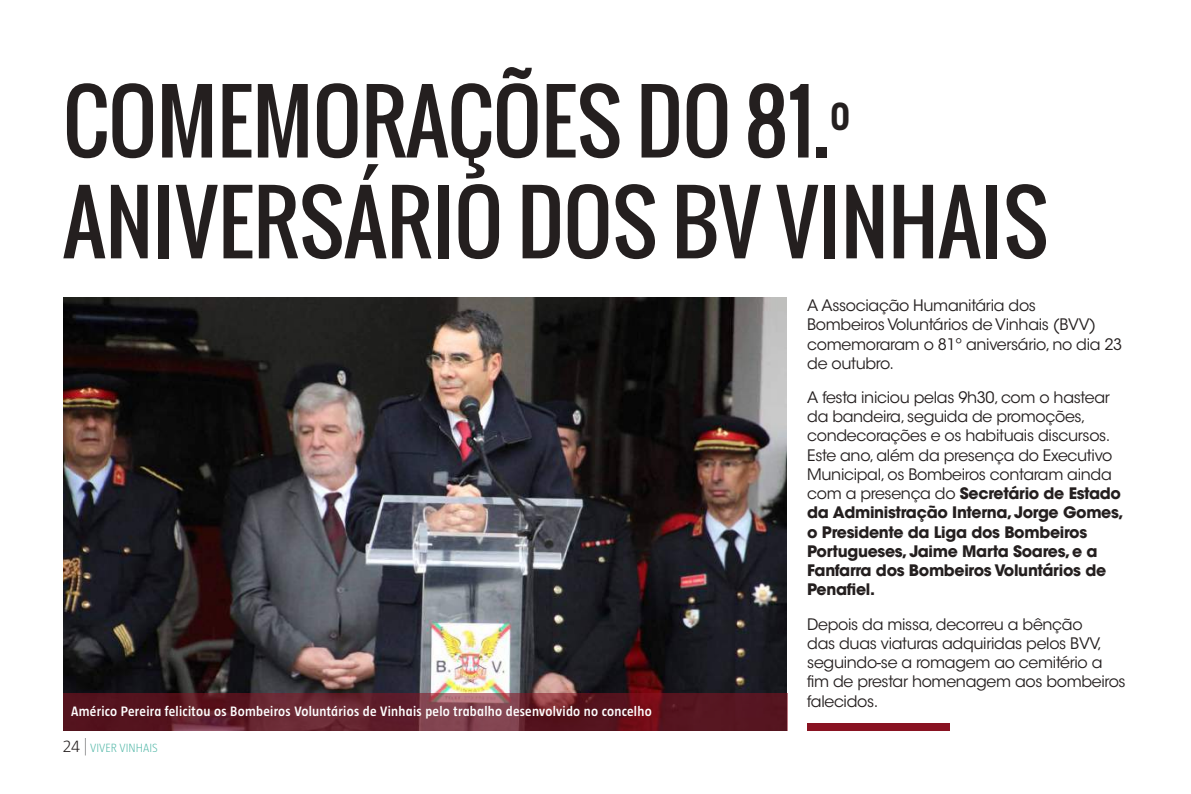
<style>
.page{position:relative;width:1191px;height:794px;background:#fff}
.page>*{position:absolute;margin:0;border:0;box-sizing:border-box;transform-origin:0 0}
.t1{font:84px/100.8px "Oswald";color:#241f1f}
.t2{font:15.75px/19.2px "ITC Avant Garde Std";letter-spacing:-.02em;color:#241f1f}
.t3{font:600 14px "Taz";letter-spacing:.02em;color:#fff}
.t4{font:300 12.25px "Taz";color:#58baaa}
.s1{font-weight:700}
.s2{font-size:17.5px;color:#241f1f}
.s3{font-size:17.5px;color:#767577}
</style>
<div class="page">
<img style="left:63px;top:297px;width:723px;height:396px">
<div style="left:807px;top:723px;width:142px;height:8px;background:#891322"></div>
<svg style="left:63px;top:693px;width:724px;height:38px;background:#64212c"></svg>
<h1 class="t1" style="left:63px;top:70px;width:987px">COMEMORAÇÕES DO 81.<sup>º<br></sup>ANIVERSÁRIO DOS BV VINHAIS</h1>
<p class="t2" style="left:807px;top:296px;width:316px">A Associação Humanitária dos<br>Bombeiros Voluntários de Vinhais (BVV) comemoraram o 81º aniversário, no dia 23 de outubro.</p>
<p class="t2" style="left:807px;top:388px;width:318px">A festa iniciou pelas 9h30, com o hastear da bandeira, seguida de promoções, condecorações e os habituais discursos.<br>Este ano, além da presença do Executivo Municipal, os Bombeiros contaram ainda com a presença do <span class="s1">Secretário de Estado da Administração Interna, Jorge Gomes, o Presidente da Liga dos Bombeiros Portugueses, Jaime Marta Soares, e a Fanfarra dos Bombeiros Voluntários de Penafiel.</span></p>
<p class="t2" style="left:807px;top:614px;width:320px">Depois da missa, decorreu a bênção<br>das duas viaturas adquiridas pelos BVV, seguindo-se a romagem ao cemitério a fim de prestar homenagem aos bombeiros falecidos.</p>
<p class="t3" style="left:71px;top:704px;width:582px">Américo Pereira felicitou os Bombeiros Voluntários de Vinhais pelo trabalho desenvolvido no concelho</p>
<p class="t4" style="left:63px;top:742px;width:96px"><span class="s2">24</span> <span class="s3">|</span> VIVER VINHAIS</p>
</div>
